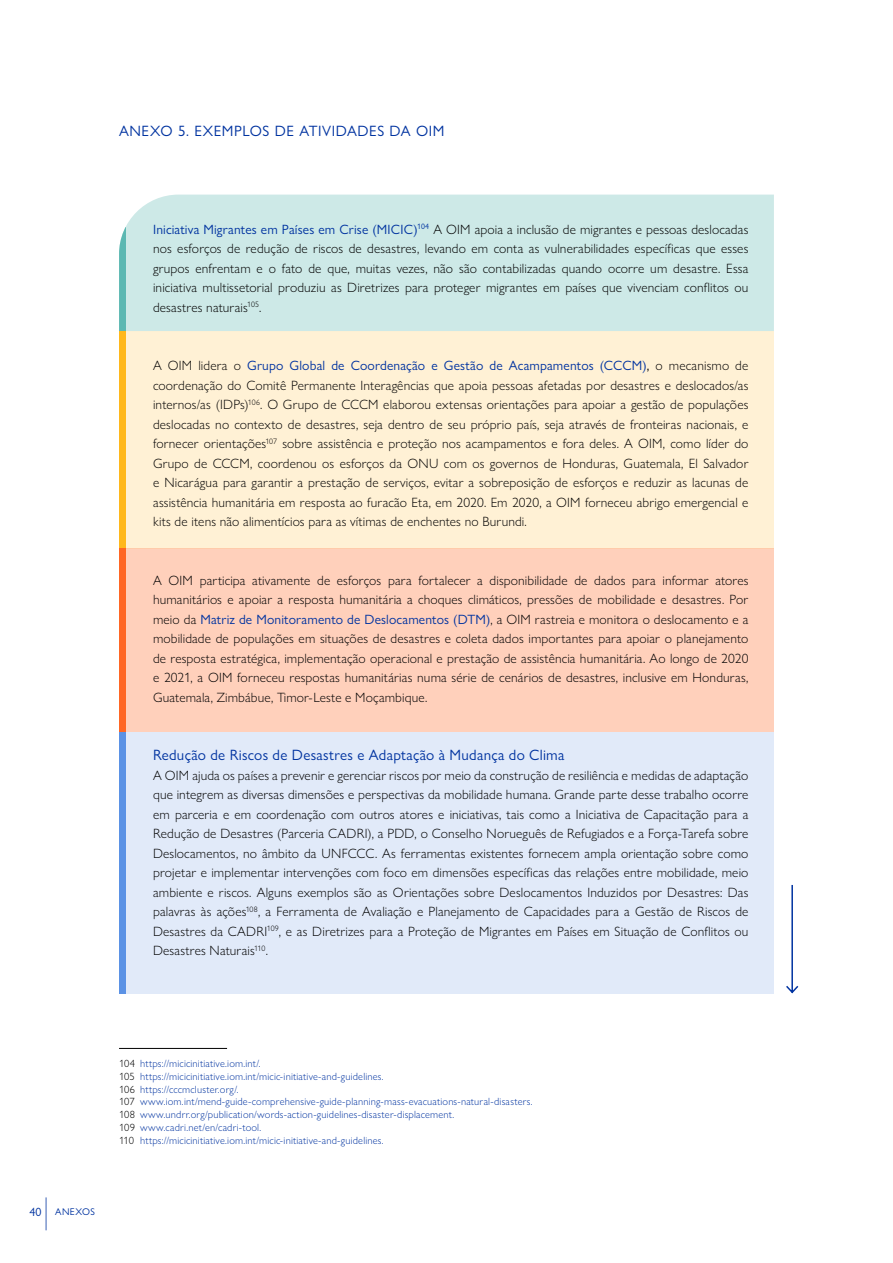
<style>
.page{position:relative;width:893px;height:1263px;background:#fff}
.page>*{position:absolute;margin:0;border:0;box-sizing:border-box;transform-origin:0 0}
.t1{font:36px "Gill Sans Nova";color:#0033a0;scale:.33 1}
.t2{font:15px "Gill Sans Nova";letter-spacing:.02em;color:#0033a0}
.t3{font:15px "Gill Sans Nova";letter-spacing:.04em;color:#0033a0}
.t4{font:300 13.5px/19.5px "Gill Sans Nova";letter-spacing:.01em;color:#000;text-align:justify}
.t5{font:300 10.5px/12.9px "Gill Sans Nova";letter-spacing:.02em;color:#0033a0}
.t6{font:9.75px "Gill Sans Nova";letter-spacing:.04em;color:#0033a0}
.s1{font-weight:400;color:#0033a0}
.s2{font-weight:400}
.s3{font-size:12px}
.s4{color:#000}
.s5{color:#0033a1}
</style>
<div class="page">
<div style="left:126px;top:195px;width:648px;height:136px;background:#cde9e7"></div>
<div style="left:119px;top:227px;width:7px;height:104px;background:#5cb8b2"></div>
<div style="left:119px;top:331px;width:655px;height:218px;background:#fff1d5"></div>
<div style="left:119px;top:548px;width:655px;height:184px;background:#ffd0bb"></div>
<div style="left:119px;top:732px;width:655px;height:262px;background:#e1eaf9"></div>
<hr style="left:119px;top:1048px;width:108px;height:1px;background:#000">
<div style="left:119px;top:331px;width:7px;height:218px;background:#ffb81c"></div>
<div style="left:119px;top:548px;width:7px;height:184px;background:#ff6724"></div>
<div style="left:119px;top:732px;width:7px;height:262px;background:#5b92e5"></div>
<svg style="left:786px;top:885px;width:13px;height:109px"></svg>
<p class="t3" style="left:119px;top:122px;width:327px">ANEXO 5. EXEMPLOS DE ATIVIDADES DA OIM</p>
<p class="t4" style="left:153px;top:219px;width:597px"><span class="s1">Iniciativa Migrantes em Países em Crise (MICIC)</span><sup>104</sup> A OIM apoia a inclusão de migrantes e pessoas deslocadas nos esforços de redução de riscos de desastres, levando em conta as vulnerabilidades específicas que esses grupos enfrentam e o fato de que, muitas vezes, não são contabilizadas quando ocorre um desastre. Essa iniciativa multissetorial produziu as Diretrizes para proteger migrantes em países que vivenciam conflitos ou desastres naturais<sup>105</sup>.</p>
<p class="t4" style="left:153px;top:356px;width:597px">A OIM lidera o <span class="s1">Grupo Global de Coordenação e Gestão de Acampamentos (CCCM)</span><span class="s2">,</span> o mecanismo de coordenação do Comitê Permanente Interagências que apoia pessoas afetadas por desastres e deslocados/as internos/as (IDPs)<sup>106</sup>. O Grupo de CCCM elaborou extensas orientações para apoiar a gestão de populações deslocadas no contexto de desastres, seja dentro de seu próprio país, seja através de fronteiras nacionais, e fornecer orientações<sup>107</sup> sobre assistência e proteção nos acampamentos e fora deles. A OIM, como líder do Grupo de CCCM, coordenou os esforços da ONU com os governos de Honduras, Guatemala, El Salvador e Nicarágua para garantir a prestação de serviços, evitar a sobreposição de esforços e reduzir as lacunas de assistência humanitária em resposta ao furacão Eta, em 2020. Em 2020, a OIM forneceu abrigo emergencial e kits de itens não alimentícios para as vítimas de enchentes no Burundi.</p>
<p class="t4" style="left:153px;top:570px;width:597px">A OIM participa ativamente de esforços para fortalecer a disponibilidade de dados para informar atores humanitários e apoiar a resposta humanitária a choques climáticos, pressões de mobilidade e desastres. Por meio da <span class="s1">Matriz de Monitoramento de Deslocamentos (DTM)</span>, a OIM rastreia e monitora o deslocamento e a mobilidade de populações em situações de desastres e coleta dados importantes para apoiar o planejamento de resposta estratégica, implementação operacional e prestação de assistência humanitária. Ao longo de 2020 e 2021, a OIM forneceu respostas humanitárias numa série de cenários de desastres, inclusive em Honduras, Guatemala, Zimbábue, Timor-Leste e Moçambique.</p>
<p class="t2" style="left:153px;top:746px;width:413px">Redução de Riscos de Desastres e Adaptação à Mudança do Clima</p>
<p class="t4" style="left:153px;top:765px;width:597px">A OIM ajuda os países a prevenir e gerenciar riscos por meio da construção de resiliência e medidas de adaptação que integrem as diversas dimensões e perspectivas da mobilidade humana. Grande parte desse trabalho ocorre em parceria e em coordenação com outros atores e iniciativas, tais como a Iniciativa de Capacitação para a Redução de Desastres (Parceria CADRI), a PDD, o Conselho Norueguês de Refugiados e a Força-Tarefa sobre Deslocamentos, no âmbito da UNFCCC. As ferramentas existentes fornecem ampla orientação sobre como projetar e implementar intervenções com foco em dimensões específicas das relações entre mobilidade, meio ambiente e riscos. Alguns exemplos são as Orientações sobre Deslocamentos Induzidos por Desastres: Das palavras às ações<sup>108</sup>, a Ferramenta de Avaliação e Planejamento de Capacidades para a Gestão de Riscos de Desastres da CADRI<sup>109</sup>, e as Diretrizes para a Proteção de Migrantes em Países em Situação de Conflitos ou Desastres Naturais<sup>110</sup>.</p>
<h1 class="t1" style="left:45px;top:1187px;width:10px">|</h1>
<p class="t6" style="left:29px;top:1206px;width:67px"><span class="s3">40</span> ANEXOS</p>
<p class="t5" style="left:119px;top:1057px;width:415px"><span class="s4">104</span> https://micicinitiative.iom.int/.<br><span class="s4">105</span> <span class="s5">https://micicinitiative.iom.int/micic-initiative-and-guidelines</span>.<br><span class="s4">106</span> https://cccmcluster.org/.<br><span class="s4">107</span> www.iom.int/mend-guide-comprehensive-guide-planning-mass-evacuations-natural-disasters.<br><span class="s4">108</span> www.undrr.org/publication/words-action-guidelines-disaster-displacement.<br><span class="s4">109</span> www.cadri.net/en/cadri-tool.<br><span class="s4">110</span> https://micicinitiative.iom.int/micic-initiative-and-guidelines.</p>
</div>
